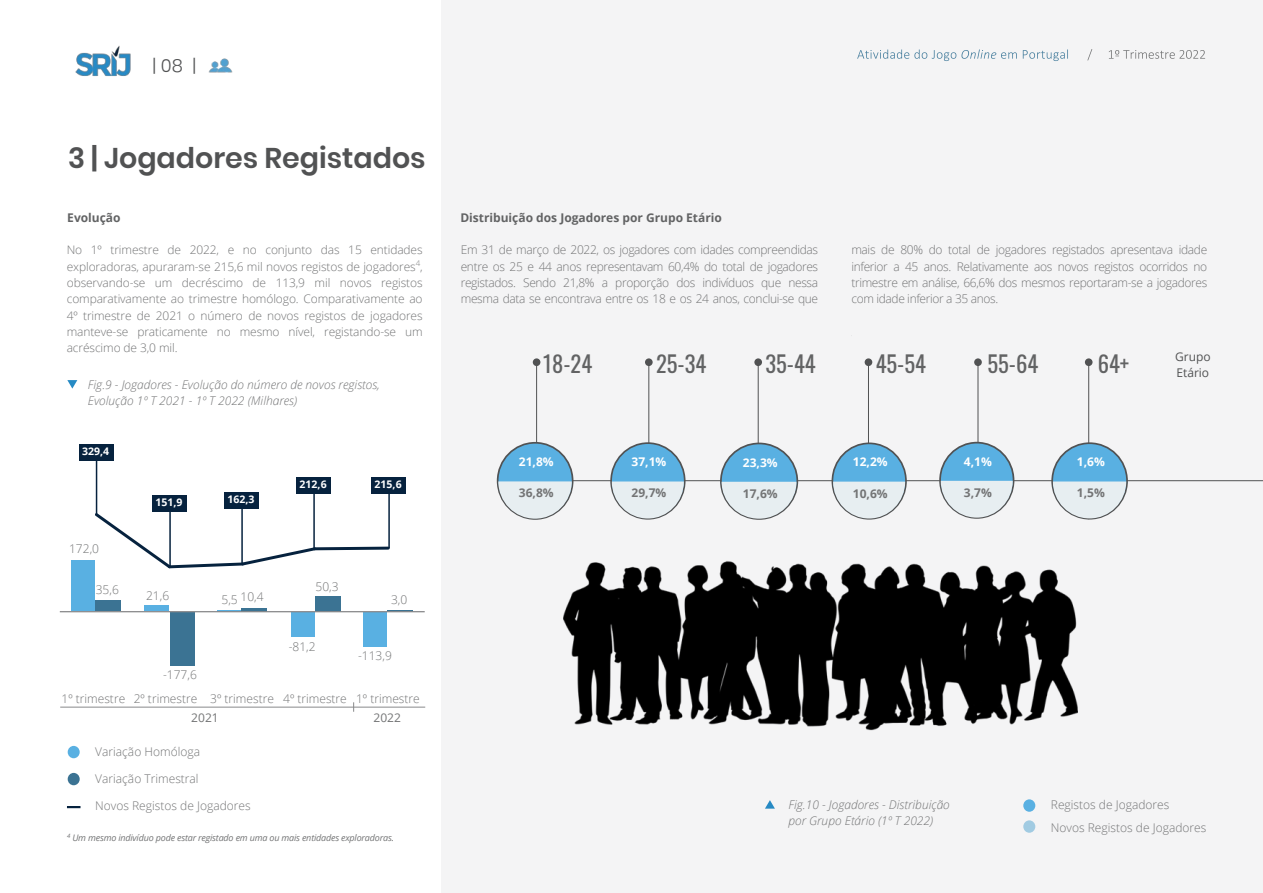
<style>
.page{position:relative;width:1263px;height:893px;background:#fff}
.page>*{position:absolute;margin:0;border:0;box-sizing:border-box;transform-origin:0 0}
.t1{font:600 28.5px "Poppins";color:#515253}
.t2{font:22.5px "Oswald";color:#626364}
.t3{font:300 18px "Poppins";color:#515253}
.t4{font:300 12px/16.4px "Open Sans";color:#737475;text-align:justify}
.t5{font:italic 300 12px/16.4px "Open Sans";color:#737475}
.t6{font:700 12px "Open Sans";color:#626364}
.t7{font:700 12px "Open Sans";color:#fff}
.t8{font:700 12px "Open Sans";color:#737475}
.t9{font:12px/16.4px "Open Sans";color:#515253}
.t10{font:12px "Open Sans";color:#737475}
.t11{font:300 11.7px/16.4px "Open Sans";letter-spacing:-.01em;color:#737475;text-align:justify}
.t12{font:700 10.5px "Open Sans";color:#fff}
.t13{font:italic 9px "Open Sans";letter-spacing:-.02em;color:#737475}
</style>
<div class="page">
<div style="left:441px;top:0;width:822px;height:893px;background:#f4f4f5"></div>
<hr style="left:1088px;top:363px;width:1px;height:156px;background:#515253">
<hr style="left:648px;top:363px;width:1px;height:137px;background:#515253">
<hr style="left:758px;top:363px;width:1px;height:152px;background:#515253">
<hr style="left:868px;top:363px;width:1px;height:142px;background:#515253">
<hr style="left:978px;top:363px;width:1px;height:153px;background:#515253">
<hr style="left:535px;top:480px;width:728px;height:1px;background:#515253">
<img style="left:541px;top:464px;width:536px;height:267px">
<hr style="left:536px;top:363px;width:1px;height:119px;background:#515253">
<div style="left:498px;top:443px;width:75px;height:76px;background:#59b0e2;border-radius:50%"></div>
<div style="left:497px;top:442px;width:76px;height:78px;border:2px solid #515253;border-radius:50%"></div>
<svg style="left:498px;top:481px;width:74px;height:38px"></svg>
<div style="left:611px;top:443px;width:74px;height:76px;background:#59b0e2;border-radius:50%"></div>
<div style="left:610px;top:442px;width:75px;height:78px;border:2px solid #515253;border-radius:50%"></div>
<svg style="left:612px;top:481px;width:72px;height:37px"></svg>
<div style="left:721px;top:443px;width:76px;height:76px;background:#59b0e2;border-radius:50%"></div>
<div style="left:720px;top:443px;width:78px;height:77px;border:2px solid #515253;border-radius:50%"></div>
<svg style="left:722px;top:482px;width:74px;height:37px"></svg>
<div style="left:940px;top:443px;width:73px;height:75px;background:#59b0e2;border-radius:50%"></div>
<div style="left:939px;top:442px;width:75px;height:77px;border:2px solid #515253;border-radius:50%"></div>
<svg style="left:941px;top:481px;width:72px;height:37px"></svg>
<div style="left:832px;top:443px;width:74px;height:76px;background:#59b0e2;border-radius:50%"></div>
<div style="left:831px;top:442px;width:76px;height:78px;border:2px solid #515253;border-radius:50%"></div>
<svg style="left:833px;top:482px;width:72px;height:36px"></svg>
<div style="left:1052px;top:443px;width:75px;height:76px;background:#59b0e2;border-radius:50%"></div>
<div style="left:1051px;top:442px;width:77px;height:77px;border:2px solid #515253;border-radius:50%"></div>
<svg style="left:1053px;top:481px;width:73px;height:37px"></svg>
<div style="left:533px;top:358px;width:7px;height:8px;background:#515253;border-radius:50%"></div>
<div style="left:645px;top:358px;width:8px;height:8px;background:#515253;border-radius:50%"></div>
<div style="left:754px;top:358px;width:8px;height:8px;background:#515253;border-radius:50%"></div>
<div style="left:865px;top:358px;width:7px;height:8px;background:#515253;border-radius:50%"></div>
<div style="left:974px;top:358px;width:8px;height:8px;background:#515253;border-radius:50%"></div>
<div style="left:1085px;top:358px;width:7px;height:8px;background:#515253;border-radius:50%"></div>
<div style="left:1023px;top:799px;width:12px;height:13px;background:#59b0e2;border-radius:50%"></div>
<div style="left:1023px;top:820px;width:12px;height:13px;background:#a1cbe2;border-radius:50%"></div>
<svg style="left:67px;top:380px;width:10px;height:9px"></svg>
<svg style="left:765px;top:800px;width:10px;height:9px"></svg>
<img style="left:208px;top:58px;width:25px;height:15px">
<div style="left:71px;top:560px;width:24px;height:51px;background:#59b0e2"></div>
<div style="left:144px;top:605px;width:25px;height:6px;background:#59b0e2"></div>
<svg style="left:217px;top:610px;width:24px;height:1px"></svg>
<div style="left:95px;top:600px;width:26px;height:11px;background:#3b7393"></div>
<hr style="left:60px;top:707px;width:365px;height:1px;background:#88898b">
<hr style="left:96px;top:460px;width:1px;height:55px;background:#06223e">
<div style="left:79px;top:444px;width:34px;height:17px;background:#06223e"></div>
<div style="left:68px;top:746px;width:12px;height:12px;background:#59b0e2;border-radius:50%"></div>
<svg style="left:67px;top:806px;width:14px;height:2px"></svg>
<div style="left:68px;top:773px;width:12px;height:12px;background:#3b7393;border-radius:50%"></div>
<hr style="left:313px;top:493px;width:2px;height:55px;background:#06223e">
<div style="left:297px;top:477px;width:34px;height:17px;background:#06223e"></div>
<img style="left:75px;top:45px;width:56px;height:31px">
<hr style="left:241px;top:508px;width:2px;height:55px;background:#06223e">
<div style="left:225px;top:492px;width:34px;height:17px;background:#06223e"></div>
<div style="left:315px;top:596px;width:25px;height:16px;background:#3b7393"></div>
<div style="left:363px;top:612px;width:24px;height:34px;background:#59b0e2"></div>
<div style="left:153px;top:495px;width:34px;height:17px;background:#06223e"></div>
<hr style="left:388px;top:493px;width:2px;height:55px;background:#06223e">
<div style="left:372px;top:477px;width:34px;height:17px;background:#06223e"></div>
<svg style="left:857px;top:49px;width:160px;height:12px"></svg>
<svg style="left:1023px;top:49px;width:45px;height:12px"></svg>
<svg style="left:1087px;top:49px;width:5px;height:11px"></svg>
<svg style="left:1109px;top:50px;width:96px;height:9px"></svg>
<div style="left:170px;top:612px;width:24px;height:53px;background:#3b7393"></div>
<hr style="left:241px;top:608px;width:26px;height:4px;background:#3b7393">
<div style="left:291px;top:612px;width:24px;height:25px;background:#59b0e2"></div>
<svg style="left:95px;top:510px;width:295px;height:59px"></svg>
<hr style="left:60px;top:611px;width:365px;height:1px;background:#88898b">
<h3 class="t3" style="left:153px;top:53px;width:45px">|08 |</h3>
<h1 class="t1" style="left:68px;top:138px;width:359px">3 | Jogadores Registados</h1>
<p class="t6" style="left:67px;top:209px;width:55px">Evolução</p>
<p class="t11" style="left:67px;top:241px;width:357px">No 1º trimestre de 2022, e no conjunto das 15 entidades exploradoras, apuraram-se 215,6 mil novos registos de jogadores<sup>4</sup>, observando-se um decréscimo de 113,9 mil novos registos comparativamente ao trimestre homólogo. Comparativamente ao 4º trimestre de 2021 o número de novos registos de jogadores manteve-se praticamente no mesmo nível, registando-se um acréscimo de 3,0 mil.</p>
<p class="t5" style="left:88px;top:376px;width:294px">Fig.9 - Jogadores - Evolução do número de novos registos,<br>Evolução 1º T 2021 - 1º T 2022 (Milhares)</p>
<p class="t12" style="left:82px;top:444px;width:29px">329,4</p>
<p class="t4" style="left:69px;top:541px;width:31px">172,0</p>
<p class="t4" style="left:96px;top:581px;width:25px">35,6</p>
<p class="t12" style="left:156px;top:495px;width:29px">151,9</p>
<p class="t12" style="left:228px;top:492px;width:29px">162,3</p>
<p class="t12" style="left:300px;top:477px;width:29px">212,6</p>
<p class="t12" style="left:375px;top:477px;width:29px">215,6</p>
<p class="t4" style="left:146px;top:587px;width:25px">21,6</p>
<p class="t4" style="left:163px;top:667px;width:35px">-177,6</p>
<p class="t4" style="left:241px;top:589px;width:25px">10,4</p>
<p class="t4" style="left:221px;top:591px;width:18px">5,5</p>
<p class="t4" style="left:316px;top:578px;width:25px">50,3</p>
<p class="t4" style="left:289px;top:638px;width:28px">-81,2</p>
<p class="t4" style="left:391px;top:592px;width:18px">3,0</p>
<p class="t4" style="left:358px;top:647px;width:35px">-113,9</p>
<p class="t4" style="left:62px;top:690px;width:360px">1º trimestre 2º trimestre 3º trimestre 4º trimestre 1º trimestre</p>
<p class="t10" style="left:191px;top:709px;width:29px">2021</p>
<p class="t10" style="left:373px;top:709px;width:29px">2022</p>
<p class="t4" style="left:95px;top:743px;width:106px">Variação Homóloga</p>
<p class="t4" style="left:95px;top:770px;width:105px">Variação Trimestral</p>
<p class="t4" style="left:95px;top:797px;width:157px">Novos Registos de Jogadores</p>
<p class="t13" style="left:67px;top:831px;width:328px"><sup>4</sup> Um mesmo indivíduo pode estar registado em uma ou mais entidades exploradoras.</p>
<p class="t6" style="left:460px;top:209px;width:263px">Distribuição dos Jogadores por Grupo Etário</p>
<p class="t4" style="left:461px;top:242px;width:359px">Em 31 de março de 2022, os jogadores com idades compreendidas entre os 25 e 44 anos representavam 60,4% do total de jogadores registados. Sendo 21,8% a proporção dos indivíduos que nessa mesma data se encontrava entre os 18 e os 24 anos, conclui-se que</p>
<p class="t4" style="left:851px;top:242px;width:357px">mais de 80% do total de jogadores registados apresentava idade inferior a 45 anos. Relativamente aos novos registos ocorridos no trimestre em análise, 66,6% dos mesmos reportaram-se a jogadores com idade inferior a 35 anos.</p>
<h2 class="t2" style="left:543px;top:347px;width:50px">18-24</h2>
<h2 class="t2" style="left:656px;top:347px;width:52px">25-34</h2>
<h2 class="t2" style="left:765px;top:347px;width:52px">35-44</h2>
<h2 class="t2" style="left:876px;top:346px;width:52px">45-54</h2>
<h2 class="t2" style="left:987px;top:347px;width:52px">55-64</h2>
<h2 class="t2" style="left:1098px;top:347px;width:33px">64+</h2>
<p class="t7" style="left:519px;top:453px;width:36px">21,8%</p>
<p class="t8" style="left:519px;top:484px;width:36px">36,8%</p>
<p class="t7" style="left:632px;top:453px;width:36px">37,1%</p>
<p class="t8" style="left:632px;top:485px;width:36px">29,7%</p>
<p class="t7" style="left:743px;top:454px;width:36px">23,3%</p>
<p class="t8" style="left:743px;top:485px;width:36px">17,6%</p>
<p class="t7" style="left:853px;top:454px;width:36px">12,2%</p>
<p class="t8" style="left:853px;top:485px;width:36px">10,6%</p>
<p class="t7" style="left:964px;top:453px;width:29px">4,1%</p>
<p class="t8" style="left:964px;top:484px;width:29px">3,7%</p>
<p class="t7" style="left:1077px;top:453px;width:29px">1,6%</p>
<p class="t8" style="left:1077px;top:485px;width:29px">1,5%</p>
<p class="t9" style="left:1175px;top:348px;width:37px">Grupo<br>Etário</p>
<p class="t5" style="left:788px;top:796px;width:163px">Fig.10 - Jogadores - Distribuição por Grupo Etário (1º T 2022)</p>
<p class="t4" style="left:1051px;top:793px;width:157px;line-height:22.5px">Registos de Jogadores<br>Novos Registos de Jogadores</p>
</div>
